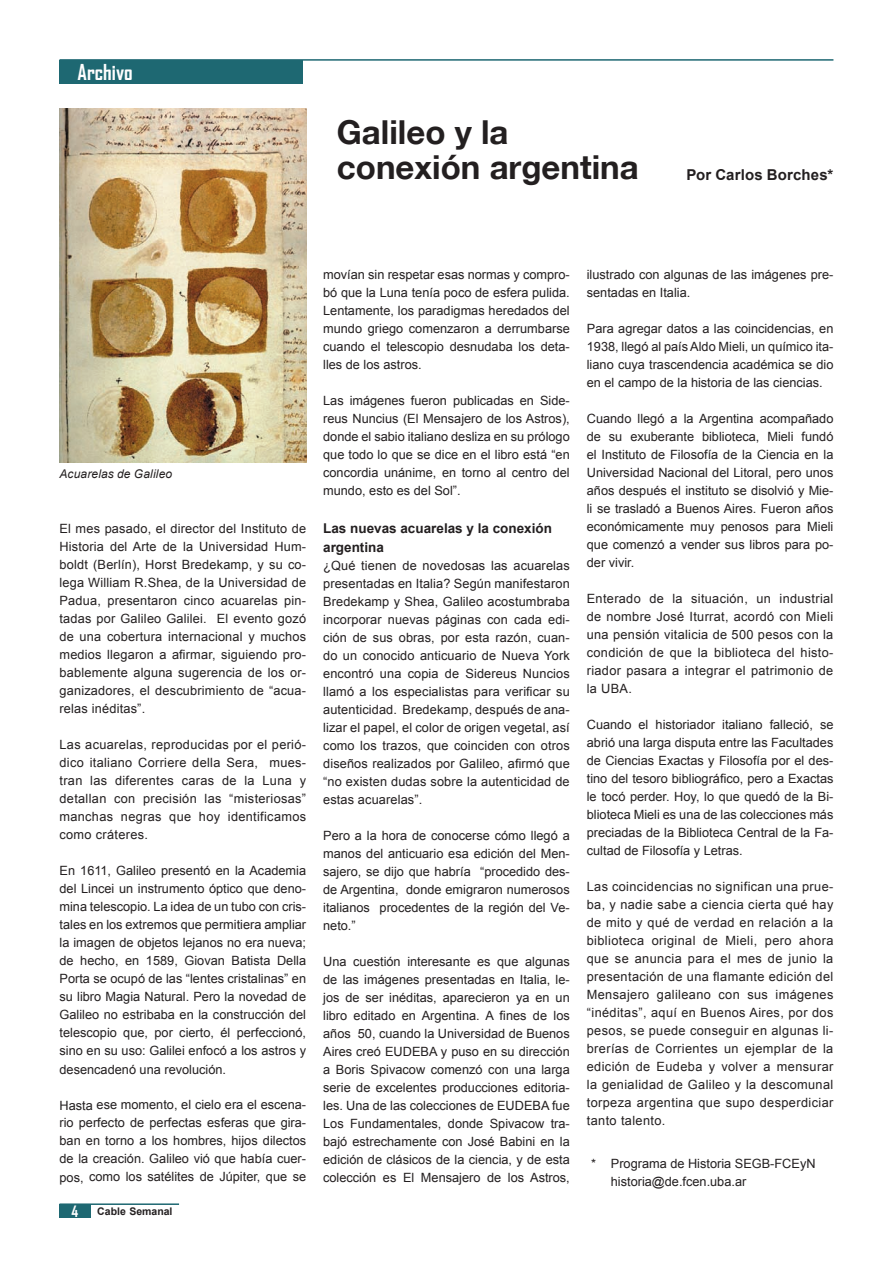
<style>
.page{position:relative;width:893px;height:1263px;background:#fff}
.page>*{position:absolute;margin:0;border:0;box-sizing:border-box;transform-origin:0 0}
.t1{font:700 33px/34.5px "Helvetica Neue";color:#231f20}
.t2{font:700 21px "Agency FB";color:#fff}
.t3{font:700 15px "Arial";letter-spacing:.01em;color:#231f20}
.t4{font:700 15px "Agency FB";color:#fff}
.t5{font:700 13.5px/19.5px "Arial";color:#231f20}
.t6{font:12.75px/18px "Arial";color:#231f20;text-align:justify}
.t7{font:italic 12px "Arial";letter-spacing:.01em;color:#231f20}
.t8{font:700 10.5px "Arial";color:#231f20}
</style>
<div class="page">
<div style="left:60px;top:1205px;width:31px;height:13px;background:#1e6872"></div>
<hr style="left:60px;top:1203px;width:119px;height:2px;background:#1e6872">
<div style="left:60px;top:60px;width:243px;height:24px;background:#1e6872"></div>
<hr style="left:60px;top:59px;width:773px;height:2px;background:#1e6872">
<img style="left:60px;top:108px;width:246px;height:354px">
<h2 class="t2" style="left:78px;top:59px;width:57px">Archivo</h2>
<h1 class="t1" style="left:337px;top:115px;width:303px">Galileo y la conexión argentina</h1>
<p class="t3" style="left:686px;top:165px;width:149px">Por Carlos Borches*</p>
<p class="t7" style="left:60px;top:466px;width:114px">Acuarelas de Galileo</p>
<p class="t6" style="left:60px;top:520px;width:248px">El mes pasado, el director del Instituto de Historia del Arte de la Universidad Hum&shy;boldt (Berlín), Horst Bredekamp, y su co&shy;lega William R.Shea, de la Universidad de Padua, presentaron cinco acuarelas pin&shy;tadas por Galileo Galilei. El evento gozó de una cobertura internacional y muchos medios llegaron a afirmar, siguiendo pro&shy;bablemente alguna sugerencia de los or&shy;ganizadores, el descubrimiento de “acua&shy;relas inéditas”.</p>
<p class="t6" style="left:60px;top:736px;width:248px">Las acuarelas, reproducidas por el perió&shy;dico italiano Corriere della Sera, mues&shy;tran las diferentes caras de la Luna y detallan con precisión las “misteriosas” manchas negras que hoy identificamos como cráteres.</p>
<p class="t6" style="left:60px;top:862px;width:248px">En 1611, Galileo presentó en la Academia del Lincei un instrumento óptico que deno&shy;mina telescopio. La idea de un tubo con cris&shy;tales en los extremos que permitiera ampliar la imagen de objetos lejanos no era nueva; de hecho, en 1589, Giovan Batista Della Porta se ocupó de las “lentes cristalinas” en su libro Magia Natural. Pero la novedad de Galileo no estribaba en la construcción del telescopio que, por cierto, él perfeccionó, sino en su uso: Galilei enfocó a los astros y desencadenó una revolución.</p>
<p class="t6" style="left:60px;top:1096px;width:248px">Hasta ese momento, el cielo era el escena&shy;rio perfecto de perfectas esferas que gira&shy;ban en torno a los hombres, hijos dilectos de la creación. Galileo vió que había cuer&shy;pos, como los satélites de Júpiter, que se</p>
<p class="t4" style="left:71px;top:1202px;width:8px">4</p>
<p class="t8" style="left:97px;top:1204px;width:77px">Cable Semanal</p>
<p class="t6" style="left:323px;top:266px;width:248px">movían sin respetar esas normas y compro&shy;bó que la Luna tenía poco de esfera pulida.<br>Lentamente, los paradigmas heredados del mundo griego comenzaron a derrumbarse cuando el telescopio desnudaba los deta&shy;lles de los astros.</p>
<p class="t6" style="left:323px;top:392px;width:248px">Las imágenes fueron publicadas en Side&shy;reus Nuncius (El Mensajero de los Astros), donde el sabio italiano desliza en su prólogo que todo lo que se dice en el libro está “en concordia unánime, en torno al centro del mundo, esto es del Sol”.</p>
<p class="t5" style="left:323px;top:519px;width:230px">Las nuevas acuarelas y la conexión argentina</p>
<p class="t6" style="left:323px;top:557px;width:248px">¿Qué tienen de novedosas las acuarelas presentadas en Italia? Según manifestaron Bredekamp y Shea, Galileo acostumbraba incorporar nuevas páginas con cada edi&shy;ción de sus obras, por esta razón, cuan&shy;do un conocido anticuario de Nueva York encontró una copia de Sidereus Nuncios llamó a los especialistas para verificar su autenticidad. Bredekamp, después de ana&shy;lizar el papel, el color de origen vegetal, así como los trazos, que coinciden con otros diseños realizados por Galileo, afirmó que “no existen dudas sobre la autenticidad de estas acuarelas”.</p>
<p class="t6" style="left:323px;top:827px;width:248px">Pero a la hora de conocerse cómo llegó a manos del anticuario esa edición del Men&shy;sajero, se dijo que habría “procedido des&shy;de Argentina, donde emigraron numerosos italianos procedentes de la región del Ve&shy;neto.”</p>
<p class="t6" style="left:323px;top:953px;width:248px">Una cuestión interesante es que algunas de las imágenes presentadas en Italia, le&shy;jos de ser inéditas, aparecieron ya en un libro editado en Argentina. A fines de los años 50, cuando la Universidad de Buenos Aires creó EUDEBA y puso en su dirección a Boris Spivacow comenzó con una larga serie de excelentes producciones editoria&shy;les. Una de las colecciones de EUDEBA fue Los Fundamentales, donde Spivacow tra&shy;bajó estrechamente con José Babini en la edición de clásicos de la ciencia, y de esta colección es El Mensajero de los Astros,</p>
<p class="t6" style="left:587px;top:266px;width:248px">ilustrado con algunas de las imágenes pre&shy;sentadas en Italia.</p>
<p class="t6" style="left:587px;top:320px;width:248px">Para agregar datos a las coincidencias, en 1938, llegó al país Aldo Mieli, un químico ita&shy;liano cuya trascendencia académica se dio en el campo de la historia de las ciencias.</p>
<p class="t6" style="left:587px;top:410px;width:248px">Cuando llegó a la Argentina acompañado de su exuberante biblioteca, Mieli fundó el Instituto de Filosofía de la Ciencia en la Universidad Nacional del Litoral, pero unos años después el instituto se disolvió y Mie&shy;li se trasladó a Buenos Aires. Fueron años económicamente muy penosos para Mieli que comenzó a vender sus libros para po&shy;der vivir.</p>
<p class="t6" style="left:587px;top:590px;width:248px">Enterado de la situación, un industrial de nombre José Iturrat, acordó con Mieli una pensión vitalicia de 500 pesos con la condición de que la biblioteca del histo&shy;riador pasara a integrar el patrimonio de la UBA.</p>
<p class="t6" style="left:587px;top:716px;width:248px">Cuando el historiador italiano falleció, se abrió una larga disputa entre las Facultades de Ciencias Exactas y Filosofía por el des&shy;tino del tesoro bibliográfico, pero a Exactas le tocó perder. Hoy, lo que quedó de la Bi&shy;blioteca Mieli es una de las colecciones más preciadas de la Biblioteca Central de la Fa&shy;cultad de Filosofía y Letras.</p>
<p class="t6" style="left:587px;top:878px;width:248px">Las coincidencias no significan una prue&shy;ba, y nadie sabe a ciencia cierta qué hay de mito y qué de verdad en relación a la biblioteca original de Mieli, pero ahora que se anuncia para el mes de junio la presentación de una flamante edición del Mensajero galileano con sus imágenes “inéditas”, aquí en Buenos Aires, por dos pesos, se puede conseguir en algunas li&shy;brerías de Corrientes un ejemplar de la edición de Eudeba y volver a mensurar la genialidad de Galileo y la descomunal torpeza argentina que supo desperdiciar tanto talento.</p>
<p class="t6" style="left:611px;top:1155px;width:206px;text-indent:-19px">* Programa de Historia SEGB-FCEyN historia@de.fcen.uba.ar</p>
</div>
